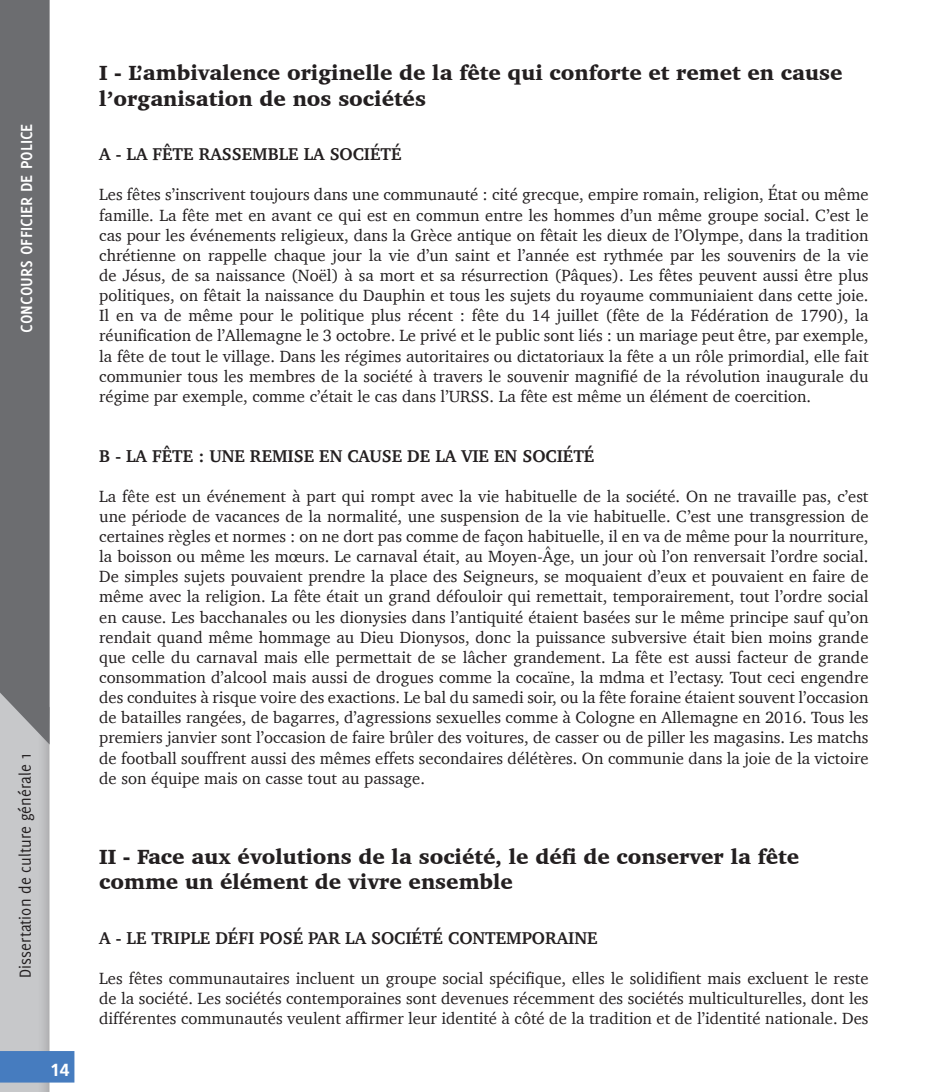
<style>
.page{position:relative;width:943px;height:1092px;background:#fff}
.page>*{position:absolute;margin:0;border:0;box-sizing:border-box;transform-origin:0 0}
.Titre_1{font:900 21px/25.4px "Charter";color:#231f20}
.Titre_2{font:700 17.5px "Charter";color:#231f20}
.t1{font:17.5px "Delicious";color:#231f20;scale:.95 1}
.t2{font:700 17.5px "Delicious";color:#fff}
.t3{font:700 17.5px "Frutiger";color:#fff}
.Texte_courant{font:16.62px/20.1px "Charter";color:#231f20;text-align:justify}
</style>
<div class="page">
<svg style="left:0;top:0;width:50px;height:1091px;background:#898a8d"></svg>
<div style="left:0;top:1050px;width:74px;height:32px;background:#467cbf"></div>
<p class="t2" style="left:16px;top:333px;width:211px;rotate:-90deg">CONCOURS OFFICIER DE POLICE</p>
<p class="t1" style="left:15px;top:977px;width:239px;rotate:-90deg">Dissertation de culture générale 1</p>
<p class="t3" style="left:50px;top:1059px;width:21px">14</p>
<p class="Titre_1" style="left:99px;top:60px;width:744px">I - L’ambivalence originelle de la fête qui conforte et remet en cause l’organisation de nos sociétés</p>
<p class="Titre_2" style="left:99px;top:139px;width:304px">A - LA FÊTE RASSEMBLE LA SOCIÉTÉ</p>
<p class="Texte_courant" style="left:99px;top:184px;width:770px">Les fêtes s’inscrivent toujours dans une communauté : cité grecque, empire romain, religion, État ou même famille. La fête met en avant ce qui est en commun entre les hommes d’un même groupe social. C’est le cas pour les événements religieux, dans la Grèce antique on fêtait les dieux de l’Olympe, dans la tradition chrétienne on rappelle chaque jour la vie d’un saint et l’année est rythmée par les souvenirs de la vie de Jésus, de sa naissance (Noël) à sa mort et sa résurrection (Pâques). Les fêtes peuvent aussi être plus politiques, on fêtait la naissance du Dauphin et tous les sujets du royaume communiaient dans cette joie.<br>Il en va de même pour le politique plus récent : fête du 14 juillet (fête de la Fédération de 1790), la réunification de l’Allemagne le 3 octobre. Le privé et le public sont liés : un mariage peut être, par exemple, la fête de tout le village. Dans les régimes autoritaires ou dictatoriaux la fête a un rôle primordial, elle fait communier tous les membres de la société à travers le souvenir magnifié de la révolution inaugurale du régime par exemple, comme c’était le cas dans l’URSS. La fête est même un élément de coercition.</p>
<p class="Titre_2" style="left:99px;top:440px;width:496px">B - LA FÊTE : UNE REMISE EN CAUSE DE LA VIE EN SOCIÉTÉ</p>
<p class="Texte_courant" style="left:99px;top:485px;width:770px">La fête est un événement à part qui rompt avec la vie habituelle de la société. On ne travaille pas, c’est une période de vacances de la normalité, une suspension de la vie habituelle. C’est une transgression de certaines règles et normes : on ne dort pas comme de façon habituelle, il en va de même pour la nourriture, la boisson ou même les mœurs. Le carnaval était, au Moyen-Âge, un jour où l’on renversait l’ordre social.<br>De simples sujets pouvaient prendre la place des Seigneurs, se moquaient d’eux et pouvaient en faire de même avec la religion. La fête était un grand défouloir qui remettait, temporairement, tout l’ordre social en cause. Les bacchanales ou les dionysies dans l’antiquité étaient basées sur le même principe sauf qu’on rendait quand même hommage au Dieu Dionysos, donc la puissance subversive était bien moins grande que celle du carnaval mais elle permettait de se lâcher grandement. La fête est aussi facteur de grande consommation d’alcool mais aussi de drogues comme la cocaïne, la mdma et l’ectasy. Tout ceci engendre des conduites à risque voire des exactions. Le bal du samedi soir, ou la fête foraine étaient souvent l’occasion de batailles rangées, de bagarres, d’agressions sexuelles comme à Cologne en Allemagne en 2016. Tous les premiers janvier sont l’occasion de faire brûler des voitures, de casser ou de piller les magasins. Les matchs de football souffrent aussi des mêmes effets secondaires délétères. On communie dans la joie de la victoire de son équipe mais on casse tout au passage.</p>
<p class="Titre_1" style="left:99px;top:843px;width:701px">II - Face aux évolutions de la société, le défi de conserver la fête comme un élément de vivre ensemble</p>
<p class="Titre_2" style="left:99px;top:922px;width:500px">A - LE TRIPLE DÉFI POSÉ PAR LA SOCIÉTÉ CONTEMPORAINE</p>
<p class="Texte_courant" style="left:99px;top:967px;width:770px">Les fêtes communautaires incluent un groupe social spécifique, elles le solidifient mais excluent le reste de la société. Les sociétés contemporaines sont devenues récemment des sociétés multiculturelles, dont les différentes communautés veulent affirmer leur identité à côté de la tradition et de l’identité nationale. Des</p>
</div>
